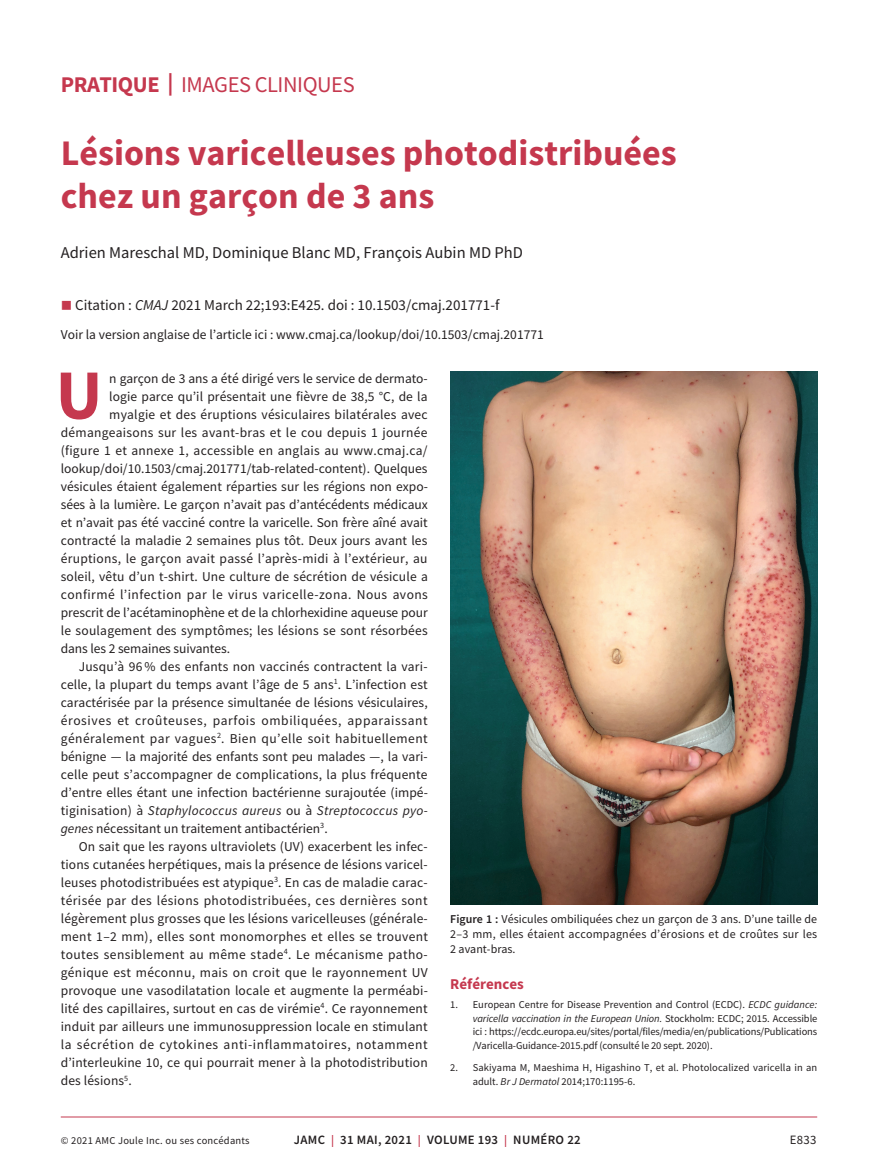
<style>
.page{position:relative;width:878px;height:1175px;background:#fff}
.page>*{position:absolute;margin:0;border:0;box-sizing:border-box;transform-origin:0 0}
.t1{font:700 70.65px "Source Sans Pro";color:#c5384e}
.t2{font:700 36px/43.2px "Source Sans Pro";color:#c5384e}
.t3{font:22.5px "Source Sans Pro";letter-spacing:-.02em;color:#c5384e}
.t4{font:16.5px "Source Sans Pro";color:#231f20}
.t5{font:15px "Source Sans Pro";color:#231f20}
.t6{font:700 15px "Source Sans Pro";color:#c5384e}
.t7{font:13.5px "Source Sans Pro";letter-spacing:.01em;color:#231f20}
.t8{font:13.5px "Source Sans Pro";letter-spacing:.035em;color:#231f20}
.t9{font:13.5px "Source Sans Pro";letter-spacing:.045em;color:#231f20}
.t10{font:13.5px "Source Sans Pro";letter-spacing:.03em;color:#231f20}
.t11{font:italic 13.5px "Source Sans Pro";letter-spacing:.02em;color:#231f20}
.t12{font:600 12.75px "Source Sans Pro";letter-spacing:.025em;color:#231f20}
.t13{font:12.75px "Source Sans Pro";color:#231f20}
.t14{font:12px/15px "Source Sans Pro";letter-spacing:.015em;color:#231f20;text-align:justify}
.t15{font:10.5px/13.5px "Source Sans Pro";letter-spacing:.01em;color:#231f20;text-align:justify}
.s1{font-weight:700}
.s2{color:#c5384e}
.s3{font-style:italic}
.s4{font-style:normal}
.s5{font-weight:600}
.s6{font-size:12px;color:#c5384e}
</style>
<div class="page">
<hr style="left:61px;top:1116px;width:756px;height:1px;background:#c5384e">
<img style="left:450px;top:371px;width:367px;height:533px">
<h3 class="t3" style="left:61px;top:70px;width:295px"><span class="s1">PRATIQUE |</span> IMAGES CLINIQUES</h3>
<h2 class="t2" style="left:61px;top:131px;width:617px">Lésions varicelleuses photodistribuées chez un garçon de 3 ans</h2>
<p class="t4" style="left:61px;top:242px;width:463px">Adrien Mareschal MD, Dominique Blanc MD, François Aubin MD PhD</p>
<p class="t5" style="left:61px;top:296px;width:440px"><span class="s2">■</span> Citation : <span class="s3">CMAJ</span> 2021 March 22;193:E425. doi : 10.1503/cmaj.201771-f</p>
<p class="t7" style="left:61px;top:326px;width:484px">Voir la version anglaise de l’article ici : www.cmaj.ca/lookup/doi/10.1503/cmaj.201771</p>
<h1 class="t1" style="left:56px;top:347px;width:48px">U</h1>
<p class="t7" style="left:109px;top:369px;width:320px">n garçon de 3 ans a été dirigé vers le service de dermato-</p>
<p class="t7" style="left:109px;top:387px;width:320px">logie parce qu’il présentait une fièvre de 38,5 °C, de la</p>
<p class="t7" style="left:109px;top:405px;width:320px">myalgie et des éruptions vésiculaires bilatérales avec</p>
<p class="t7" style="left:61px;top:423px;width:368px">démangeaisons sur les avant-bras et le cou depuis 1 journée</p>
<p class="t7" style="left:61px;top:441px;width:368px">(figure 1 et annexe 1, accessible en anglais au www.cmaj.ca/</p>
<p class="t7" style="left:61px;top:459px;width:368px">lookup/doi/10.1503/cmaj.201771/tab-related-content). Quelques</p>
<p class="t7" style="left:61px;top:477px;width:369px">vésicules étaient également réparties sur les régions non expo-</p>
<p class="t7" style="left:61px;top:495px;width:368px">sées à la lumière. Le garçon n’avait pas d’antécédents médicaux</p>
<p class="t7" style="left:61px;top:513px;width:368px">et n’avait pas été vacciné contre la varicelle. Son frère aîné avait</p>
<p class="t7" style="left:61px;top:531px;width:368px">contracté la maladie 2 semaines plus tôt. Deux jours avant les</p>
<p class="t7" style="left:61px;top:549px;width:368px">éruptions, le garçon avait passé l’après-midi à l’extérieur, au</p>
<p class="t7" style="left:61px;top:567px;width:368px">soleil, vêtu d’un t-shirt. Une culture de sécrétion de vésicule a</p>
<p class="t8" style="left:61px;top:585px;width:369px">confirmé l’infection par le virus varicelle-zona. Nous avons</p>
<p class="t7" style="left:61px;top:603px;width:368px">prescrit de l’acétaminophène et de la chlorhexidine aqueuse pour</p>
<p class="t7" style="left:61px;top:621px;width:368px">le soulagement des symptômes; les lésions se sont résorbées</p>
<p class="t7" style="left:61px;top:639px;width:171px">dans les 2 semaines suivantes.</p>
<p class="t7" style="left:79px;top:657px;width:350px">Jusqu’à 96 % des enfants non vaccinés contractent la vari-</p>
<p class="t7" style="left:61px;top:675px;width:368px">celle, la plupart du temps avant l’âge de 5 ans<sup>1</sup>. L’infection est</p>
<p class="t7" style="left:61px;top:693px;width:368px">caractérisée par la présence simultanée de lésions vésiculaires,</p>
<p class="t9" style="left:61px;top:711px;width:368px">érosives et croûteuses, parfois ombiliquées, apparaissant</p>
<p class="t8" style="left:61px;top:729px;width:368px">généralement par vagues<sup>2</sup>. Bien qu’elle soit habituellement</p>
<p class="t7" style="left:61px;top:747px;width:368px">bénigne — la majorité des enfants sont peu malades —, la vari-</p>
<p class="t7" style="left:61px;top:765px;width:368px">celle peut s’accompagner de complications, la plus fréquente</p>
<p class="t7" style="left:61px;top:783px;width:368px">d’entre elles étant une infection bactérienne surajoutée (impé-</p>
<p class="t11" style="left:61px;top:801px;width:368px"><span class="s4">tiginisation) à</span> Staphylococcus aureus <span class="s4">ou à</span> Streptococcus pyo-</p>
<p class="t7" style="left:61px;top:819px;width:268px"><span class="s3">genes</span> nécessitant un traitement antibactérien<sup>3</sup>.</p>
<p class="t7" style="left:79px;top:837px;width:350px">On sait que les rayons ultraviolets (UV) exacerbent les infec-</p>
<p class="t7" style="left:61px;top:855px;width:368px">tions cutanées herpétiques, mais la présence de lésions varicel-</p>
<p class="t7" style="left:61px;top:873px;width:368px">leuses photodistribuées est atypique<sup>3</sup>. En cas de maladie carac-</p>
<p class="t10" style="left:61px;top:891px;width:368px">térisée par des lésions photodistribuées, ces dernières sont</p>
<p class="t7" style="left:61px;top:909px;width:368px">légèrement plus grosses que les lésions varicelleuses (générale-</p>
<p class="t7" style="left:61px;top:927px;width:369px">ment 1–2 mm), elles sont monomorphes et elles se trouvent</p>
<p class="t10" style="left:61px;top:945px;width:368px">toutes sensiblement au même stade<sup>4</sup>. Le mécanisme patho-</p>
<p class="t7" style="left:61px;top:963px;width:368px">génique est méconnu, mais on croit que le rayonnement UV</p>
<p class="t7" style="left:61px;top:981px;width:368px">provoque une vasodilatation locale et augmente la perméabi-</p>
<p class="t7" style="left:61px;top:999px;width:368px">lité des capillaires, surtout en cas de virémie<sup>4</sup>. Ce rayonnement</p>
<p class="t7" style="left:61px;top:1017px;width:368px">induit par ailleurs une immunosuppression locale en stimulant</p>
<p class="t9" style="left:61px;top:1035px;width:368px">la sécrétion de cytokines anti-inflammatoires, notamment</p>
<p class="t7" style="left:61px;top:1053px;width:368px">d’interleukine 10, ce qui pourrait mener à la photodistribution</p>
<p class="t7" style="left:61px;top:1071px;width:72px">des lésions<sup>5</sup>.</p>
<p class="t14" style="left:450px;top:911px;width:368px"><span class="s5">Figure 1 :</span> Vésicules ombiliquées chez un garçon de 3 ans. D’une taille de 2–3 mm, elles étaient accompagnées d’érosions et de croûtes sur les 2 avant-bras.</p>
<p class="t6" style="left:450px;top:973px;width:75px">Références</p>
<p class="t15" style="left:473px;top:998px;width:346px;text-indent:-23px">1. European Centre for Disease Prevention and Control (ECDC). <span class="s3">ECDC guidance: varicella vaccination in the European Union.</span> Stockholm: ECDC; 2015. Accessible ici : https://ecdc.europa.eu/sites/portal/files/media/en/publications/Publications /Varicella-Guidance-2015.pdf (consulté le 20 sept. 2020).</p>
<p class="t15" style="left:473px;top:1061px;width:346px;text-indent:-23px">2. Sakiyama M, Maeshima H, Higashino T, et al. Photolocalized varicella in an adult. <span class="s3">Br J Dermatol</span> 2014;170:1195-6.</p>
<p class="t15" style="left:61px;top:1134px;width:190px">© 2021 AMC Joule Inc. ou ses concédants</p>
<p class="t12" style="left:294px;top:1131px;width:288px">JAMC <span class="s6">|</span> 31 MAI, 2021 <span class="s6">|</span> VOLUME 193 <span class="s6">|</span> NUMÉRO 22</p>
<p class="t13" style="left:789px;top:1132px;width:28px">E833</p>
</div>
